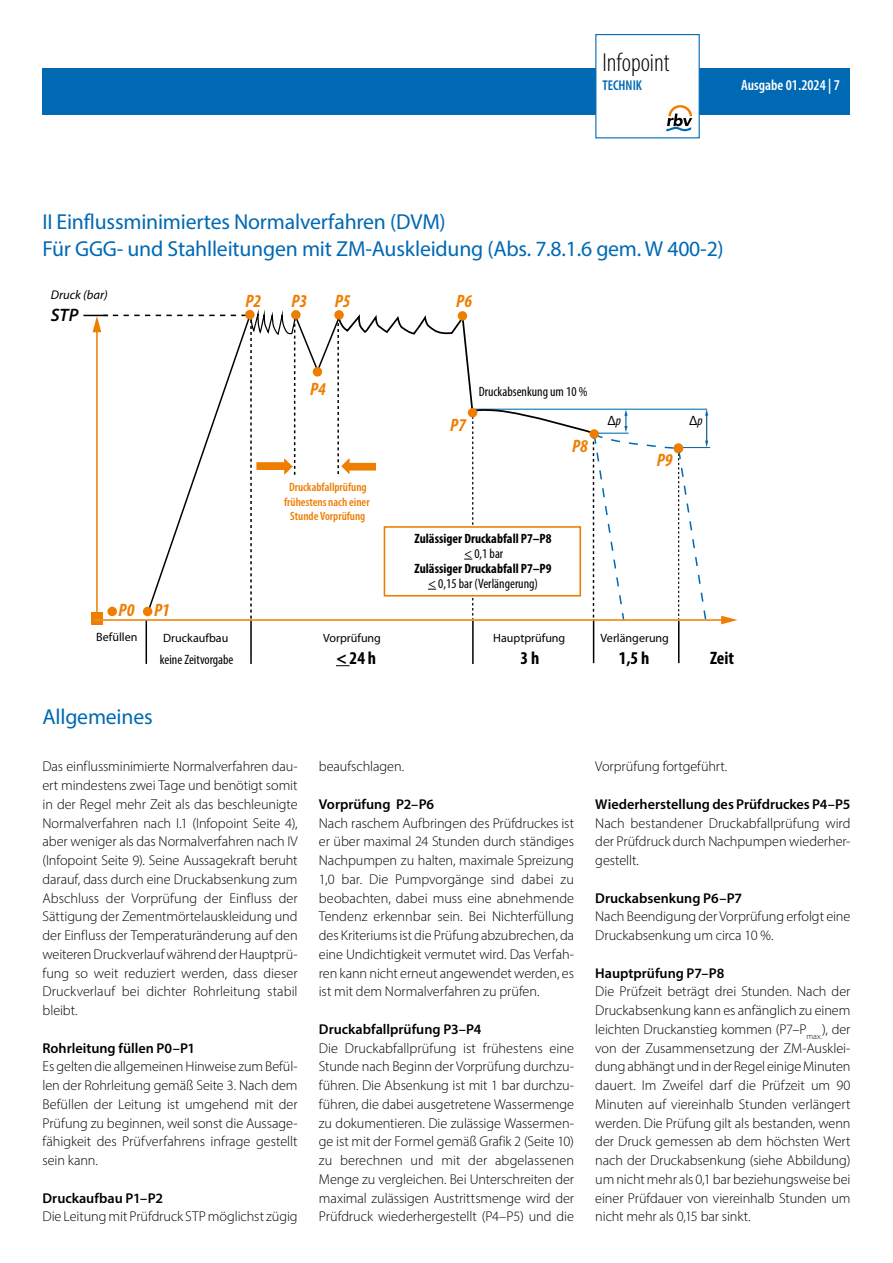
<style>
.page{position:relative;width:893px;height:1263px;background:#fff}
.page>*{position:absolute;margin:0;border:0;box-sizing:border-box;transform-origin:0 0}
.Headline{font:300 condensed 26.25px "Myriad Pro";color:#000}
.Headline-2{font:21.75px/27px "Myriad Pro";letter-spacing:-.01em;color:#0069b4}
.t1{font:italic 700 condensed 18px "Myriad Pro";color:#ef7d00}
.t2{font:700 condensed 18px "Myriad Pro";color:#000}
.t3{font:italic 600 18px "Myriad Pro";color:#000}
.t4{font:600 condensed 15px "Myriad Pro";color:#fff}
.t5{font:300 14.25px/18.8px "Myriad Pro";letter-spacing:-.005em;color:#000;text-align:justify}
.t6{font:600 14.25px "Myriad Pro";color:#000}
.Headline-3{font:600 condensed 14.25px "Myriad Pro";color:#0069b4}
.t7{font:700 condensed 13.5px/15px "Myriad Pro";color:#000;text-align:center}
.t8{font:condensed 13.5px "Myriad Pro";color:#000}
.t9{font:13.5px "Myriad Pro";color:#000}
.t10{font:italic 12.75px "Myriad Pro";color:#000}
.t11{font:600 condensed 12px/14.4px "Myriad Pro";color:#ef7d00;text-align:center}
.t12{font:12px "Myriad Pro";color:#000}
.s1{font-style:italic;font-stretch:condensed}
.s2{font-weight:400}
.s3{font-weight:600}
</style>
<div class="page">
<div style="left:91px;top:613px;width:12px;height:12px;background:#ef7d00"></div>
<hr style="left:250px;top:620px;width:2px;height:44px;background:#000">
<hr style="left:472px;top:620px;width:2px;height:44px;background:#000">
<hr style="left:678px;top:621px;width:1px;height:42px;background:#000">
<hr style="left:678px;top:447px;width:32px;height:1px;background:#0069b4">
<hr style="left:593px;top:619px;width:1px;height:44px;background:#000">
<svg style="left:336px;top:665px;width:14px;height:1px"></svg>
<hr style="left:146px;top:620px;width:1px;height:44px;background:#000">
<hr style="left:95px;top:619px;width:629px;height:2px;background:#ef7d00">
<svg style="left:721px;top:616px;width:16px;height:8px"></svg>
<svg style="left:83px;top:309px;width:625px;height:313px"></svg>
<div style="left:589px;top:429px;width:10px;height:10px;background:#ef7d00;border-radius:50%"></div>
<div style="left:43px;top:68px;width:807px;height:47px;background:#0069b4"></div>
<div style="left:595px;top:34px;width:105px;height:104px;background:#fff;border:1px solid #0069b4"></div>
<svg style="left:666px;top:105px;width:26px;height:26px"></svg>
<p class="Headline" style="left:602px;top:46px;width:69px">Infopoint</p>
<p class="Headline-3" style="left:602px;top:77px;width:41px">TECHNIK</p>
<p class="t4" style="left:741px;top:76px;width:100px">Ausgabe 01.2024 | 7</p>
<p class="Headline-2" style="left:43px;top:208px;width:683px">II Einflussminimiertes Normalverfahren (DVM)<br>Für GGG- und Stahlleitungen mit ZM-Auskleidung (Abs. 7.8.1.6 gem. W 400-2)</p>
<p class="t10" style="left:51px;top:287px;width:58px">Druck (bar)</p>
<p class="t3" style="left:51px;top:303px;width:29px">STP</p>
<p class="t1" style="left:246px;top:290px;width:17px">P2</p>
<p class="t1" style="left:291px;top:290px;width:17px">P3</p>
<p class="t1" style="left:335px;top:290px;width:17px">P5</p>
<p class="t1" style="left:456px;top:290px;width:17px">P6</p>
<p class="t1" style="left:119px;top:599px;width:17px">P0</p>
<p class="t1" style="left:154px;top:599px;width:17px">P1</p>
<p class="t1" style="left:310px;top:377px;width:17px">P4</p>
<p class="t11" style="left:284px;top:480px;width:87px">Druckabfallprüfung frühestens nach einer<br>Stunde Vorprüfung</p>
<p class="t1" style="left:450px;top:413px;width:17px">P7</p>
<p class="t8" style="left:479px;top:384px;width:110px">Druckabsenkung um 10 %</p>
<p class="t1" style="left:572px;top:435px;width:17px">P8</p>
<p class="t9" style="left:607px;top:412px;width:15px">Δ<span class="s1">p</span></p>
<p class="t7" style="left:414px;top:530px;width:139px">Zulässiger Druckabfall P7–P8 <span class="s2">&lt; 0,1 bar<br></span>Zulässiger Druckabfall P7–P9 <span class="s2">&lt; 0,15 bar (Verlängerung)</span></p>
<p class="t1" style="left:657px;top:449px;width:17px">P9</p>
<p class="t12" style="left:96px;top:630px;width:43px">Befüllen</p>
<p class="t12" style="left:163px;top:630px;width:67px">Druckaufbau</p>
<p class="t12" style="left:323px;top:630px;width:59px">Vorprüfung</p>
<p class="t12" style="left:493px;top:630px;width:74px">Hauptprüfung</p>
<p class="t12" style="left:601px;top:630px;width:70px">Verlängerung</p>
<p class="t9" style="left:689px;top:412px;width:15px">Δ<span class="s1">p</span></p>
<p class="t8" style="left:160px;top:651px;width:75px">keine Zeitvorgabe</p>
<p class="t2" style="left:336px;top:647px;width:42px">&lt; 24 h</p>
<p class="t2" style="left:520px;top:647px;width:20px">3 h</p>
<p class="t2" style="left:619px;top:647px;width:32px">1,5 h</p>
<p class="t2" style="left:710px;top:646px;width:26px">Zeit</p>
<p class="Headline-2" style="left:43px;top:703px;width:112px">Allgemeines</p>
<p class="t5" style="left:43px;top:757px;width:257px">Das einflussminimierte Normalverfahren dau&shy;ert mindestens zwei Tage und benötigt somit in der Regel mehr Zeit als das beschleunigte Normalverfahren nach I.1 (Infopoint Seite 4), aber weniger als das Normalverfahren nach IV (Infopoint Seite 9). Seine Aussagekraft beruht darauf, dass durch eine Druckabsenkung zum Abschluss der Vorprüfung der Einfluss der Sättigung der Zementmörtelauskleidung und der Einfluss der Temperaturänderung auf den weiteren Druckverlauf während der Hauptprü&shy;fung so weit reduziert werden, dass dieser Druckverlauf bei dichter Rohrleitung stabil bleibt.</p>
<p class="t6" style="left:43px;top:1039px;width:154px">Rohrleitung füllen P0–P1</p>
<p class="t5" style="left:43px;top:1057px;width:257px">Es gelten die allgemeinen Hinweise zum Befül&shy;len der Rohrleitung gemäß Seite 3. Nach dem Befüllen der Leitung ist umgehend mit der Prüfung zu beginnen, weil sonst die Aussage&shy;fähigkeit des Prüfverfahrens infrage gestellt sein kann.</p>
<p class="t6" style="left:43px;top:1189px;width:122px">Druckaufbau P1–P2</p>
<p class="t5" style="left:43px;top:1207px;width:257px">Die Leitung mit Prüfdruck STP möglichst zügig</p>
<p class="t5" style="left:319px;top:757px;width:87px">beaufschlagen.</p>
<p class="t6" style="left:319px;top:795px;width:117px">Vorprüfung P2–P6</p>
<p class="t5" style="left:319px;top:813px;width:257px">Nach raschem Aufbringen des Prüfdruckes ist er über maximal 24 Stunden durch ständiges Nachpumpen zu halten, maximale Spreizung 1,0 bar. Die Pumpvorgänge sind dabei zu beobachten, dabei muss eine abnehmende Tendenz erkennbar sein. Bei Nichterfüllung des Kriteriums ist die Prüfung abzubrechen, da eine Undichtigkeit vermutet wird. Das Verfah&shy;ren kann nicht erneut angewendet werden, es ist mit dem Normalverfahren zu prüfen.</p>
<p class="t6" style="left:319px;top:1020px;width:164px">Druckabfallprüfung P3–P4</p>
<p class="t5" style="left:319px;top:1038px;width:257px">Die Druckabfallprüfung ist frühestens eine Stunde nach Beginn der Vorprüfung durchzu&shy;führen. Die Absenkung ist mit 1 bar durchzu&shy;führen, die dabei ausgetretene Wassermenge zu dokumentieren. Die zulässige Wassermen&shy;ge ist mit der Formel gemäß Grafik 2 (Seite 10) zu berechnen und mit der abgelassenen Menge zu vergleichen. Bei Unterschreiten der maximal zulässigen Austrittsmenge wird der Prüfdruck wiederhergestellt (P4–P5) und die</p>
<p class="t5" style="left:595px;top:757px;width:134px">Vorprüfung fortgeführt.</p>
<p class="t5" style="left:595px;top:795px;width:257px"><span class="s3">Wiederherstellung des Prüfdruckes P4–P5<br></span>Nach bestandener Druckabfallprüfung wird der Prüfdruck durch Nachpumpen wiederher&shy;gestellt.</p>
<p class="t6" style="left:595px;top:889px;width:148px">Druckabsenkung P6–P7</p>
<p class="t5" style="left:595px;top:907px;width:257px">Nach Beendigung der Vorprüfung erfolgt eine<br>Druckabsenkung um circa 10 %.</p>
<p class="t6" style="left:595px;top:964px;width:131px">Hauptprüfung P7–P8</p>
<p class="t5" style="left:595px;top:982px;width:257px">Die Prüfzeit beträgt drei Stunden. Nach der Druckabsenkung kann es anfänglich zu einem leichten Druckanstieg kommen (P7–P<sub>max.</sub>), der von der Zusammensetzung der ZM-Ausklei&shy;dung abhängt und in der Regel einige Minuten dauert. Im Zweifel darf die Prüfzeit um 90<br>Minuten auf viereinhalb Stunden verlängert werden. Die Prüfung gilt als bestanden, wenn der Druck gemessen ab dem höchsten Wert nach der Druckabsenkung (siehe Abbildung) um nicht mehr als 0,1 bar beziehungsweise bei einer Prüfdauer von viereinhalb Stunden um nicht mehr als 0,15 bar sinkt.</p>
</div>
